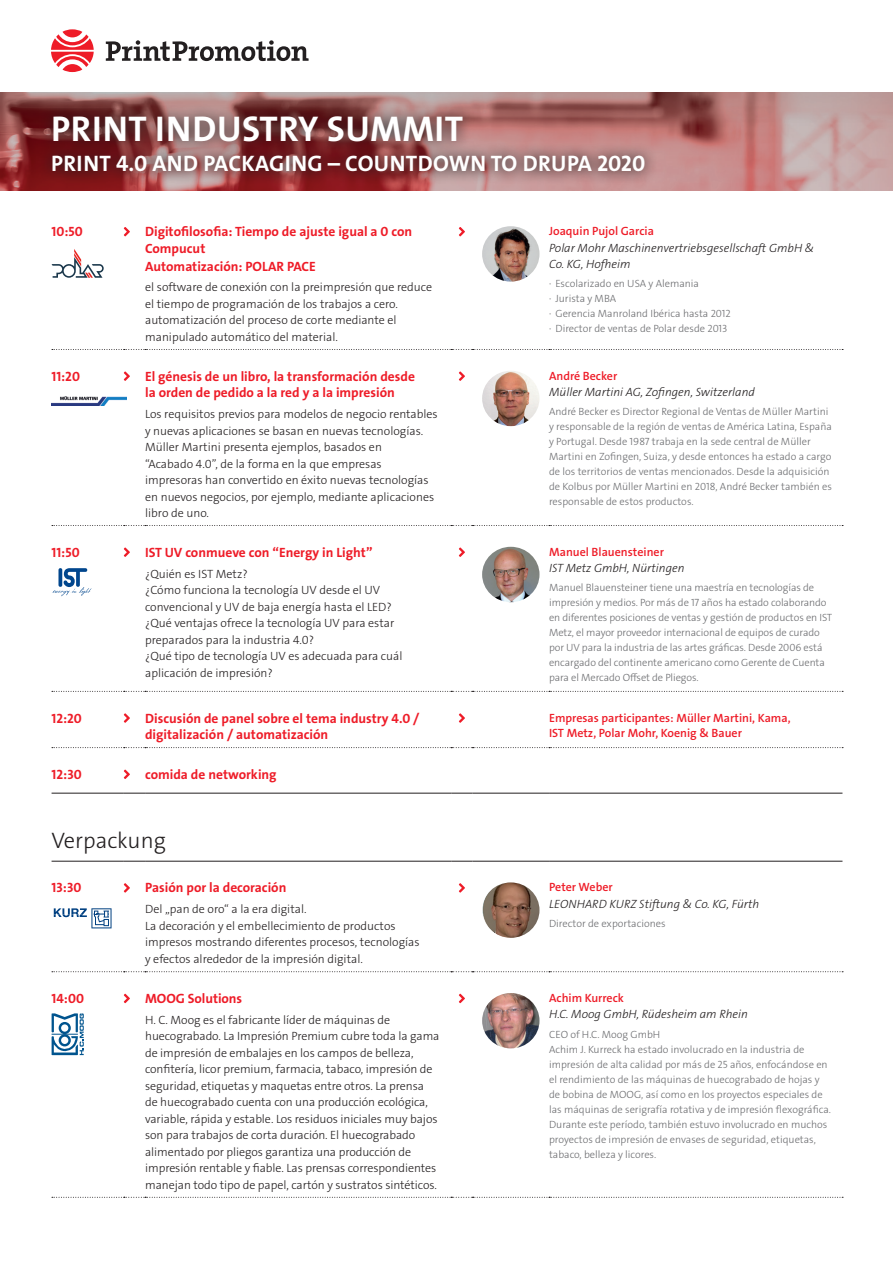
<style>
.page{position:relative;width:893px;height:1263px;background:#fff}
.page>*{position:absolute;margin:0;border:0;box-sizing:border-box;transform-origin:0 0}
.t1{font:36px "The Sans LP7 Bld";letter-spacing:.015em;color:#fff}
.t2{font:22.5px "The Sans LP7 Bld";letter-spacing:.015em;color:#fff}
.t3{font:22.5px "The Sans LP3 Lig";color:#231f20}
.t4{font:13.5px/16.5px "The Sans LP7 Bld";color:#ee1c28}
.t5{font:12px/16.5px "The Sans LP3 Lig";color:#231f20}
.t6{font:12px/16.5px "The Sans LP3 Lig IT";color:#231f20}
.t7{font:12px/15px "The Sans LP6 Se Bld";color:#ee1c28}
.t8{font:10.5px/15px "The Sans LP3 Lig";color:#6c6d70}
</style>
<div class="page">
<svg style="left:51px;top:29px;width:43px;height:43px"></svg>
<svg style="left:106px;top:40px;width:203px;height:21px"></svg>
<img style="left:0;top:93px;width:893px;height:97px">
<div style="left:39px;top:103px;width:619px;height:82px;background:#231f20;opacity:.75"></div>
<svg style="left:52px;top:349px;width:791px;height:1px"></svg>
<svg style="left:52px;top:525px;width:791px;height:1px"></svg>
<svg style="left:52px;top:691px;width:791px;height:1px"></svg>
<svg style="left:52px;top:971px;width:791px;height:1px"></svg>
<svg style="left:52px;top:1197px;width:791px;height:1px"></svg>
<hr style="left:52px;top:861px;width:72px;height:1px;background:#231f20">
<svg style="left:124px;top:861px;width:21px;height:1px"></svg>
<hr style="left:145px;top:861px;width:306px;height:1px;background:#231f20">
<svg style="left:451px;top:861px;width:22px;height:1px"></svg>
<hr style="left:473px;top:861px;width:76px;height:1px;background:#231f20">
<hr style="left:549px;top:861px;width:293px;height:1px;background:#231f20">
<hr style="left:52px;top:793px;width:72px;height:1px;background:#231f20">
<svg style="left:124px;top:793px;width:21px;height:1px"></svg>
<hr style="left:145px;top:793px;width:306px;height:1px;background:#231f20">
<svg style="left:451px;top:793px;width:22px;height:1px"></svg>
<hr style="left:473px;top:793px;width:76px;height:1px;background:#231f20">
<hr style="left:549px;top:793px;width:293px;height:1px;background:#231f20">
<svg style="left:52px;top:747px;width:791px;height:1px"></svg>
<svg style="left:52px;top:249px;width:52px;height:29px"></svg>
<svg style="left:124px;top:227px;width:6px;height:9px"></svg>
<svg style="left:459px;top:227px;width:6px;height:9px"></svg>
<img style="left:482px;top:226px;width:57px;height:56px">
<img style="left:52px;top:396px;width:74px;height:9px">
<svg style="left:124px;top:371px;width:6px;height:10px"></svg>
<svg style="left:459px;top:371px;width:6px;height:10px"></svg>
<img style="left:482px;top:371px;width:57px;height:55px">
<svg style="left:52px;top:568px;width:40px;height:28px"></svg>
<svg style="left:124px;top:547px;width:6px;height:10px"></svg>
<svg style="left:459px;top:547px;width:6px;height:10px"></svg>
<img style="left:482px;top:547px;width:57px;height:55px">
<svg style="left:124px;top:713px;width:6px;height:10px"></svg>
<svg style="left:459px;top:713px;width:6px;height:10px"></svg>
<svg style="left:124px;top:770px;width:6px;height:9px"></svg>
<svg style="left:54px;top:908px;width:58px;height:20px"></svg>
<svg style="left:124px;top:883px;width:6px;height:9px"></svg>
<svg style="left:459px;top:883px;width:6px;height:9px"></svg>
<img style="left:482px;top:882px;width:57px;height:56px">
<svg style="left:52px;top:1013px;width:32px;height:42px"></svg>
<svg style="left:124px;top:994px;width:6px;height:9px"></svg>
<svg style="left:459px;top:994px;width:6px;height:9px"></svg>
<img style="left:482px;top:993px;width:57px;height:55px">
<h1 class="t1" style="left:51px;top:106px;width:413px">PRINT INDUSTRY SUMMIT</h1>
<h2 class="t2" style="left:51px;top:149px;width:596px">PRINT 4.0 AND PACKAGING – COUNTDOWN TO DRUPA 2020</h2>
<p class="t4" style="left:52px;top:223px;width:33px">10:50</p>
<p class="t4" style="left:145px;top:223px;width:269px">Digitofilosofia: Tiempo de ajuste igual a 0 con<br>Compucut</p>
<p class="t4" style="left:145px;top:258px;width:172px">Automatización: POLAR PACE</p>
<p class="t5" style="left:145px;top:279px;width:288px">el software de conexión con la preimpresión que reduce el tiempo de programación de los trabajos a cero. automatización del proceso de corte mediante el manipulado automático del material.</p>
<p class="t4" style="left:52px;top:368px;width:30px">11:20</p>
<p class="t4" style="left:145px;top:368px;width:271px">El génesis de un libro, la transformación desde la orden de pedido a la red y a la impresión</p>
<p class="t5" style="left:145px;top:406px;width:294px">Los requisitos previos para modelos de negocio rentables y nuevas aplicaciones se basan en nuevas tecnologías.<br>Müller Martini presenta ejemplos, basados en<br>“Acabado 4.0”, de la forma en la que empresas impresoras han convertido en éxito nuevas tecnologías en nuevos negocios, por ejemplo, mediante aplicaciones libro de uno.</p>
<p class="t4" style="left:52px;top:544px;width:30px">11:50</p>
<p class="t4" style="left:145px;top:544px;width:229px">IST UV conmueve con “Energy in Light”</p>
<p class="t5" style="left:145px;top:565px;width:259px">¿Quién es IST Metz?<br>¿Cómo funciona la tecnología UV desde el UV convencional y UV de baja energía hasta el LED? ¿Qué ventajas ofrece la tecnología UV para estar preparados para la industria 4.0?<br>¿Qué tipo de tecnología UV es adecuada para cuál aplicación de impresión?</p>
<p class="t7" style="left:549px;top:224px;width:106px">Joaquin Pujol Garcia</p>
<p class="t6" style="left:549px;top:240px;width:267px">Polar Mohr Maschinenvertriebsgesellschaft GmbH &amp;<br>Co. KG, Hofheim</p>
<p class="t8" style="left:549px;top:276px;width:183px">· Escolarizado en USA y Alemania<br>· Jurista y MBA<br>· Gerencia Manroland Ibérica hasta 2012 · Director de ventas de Polar desde 2013</p>
<p class="t7" style="left:549px;top:368px;width:70px">André Becker</p>
<p class="t6" style="left:549px;top:384px;width:207px">Müller Martini AG, Zofingen, Switzerland</p>
<p class="t8" style="left:549px;top:404px;width:284px">André Becker es Director Regional de Ventas de Müller Martini y responsable de la región de ventas de América Latina, España y Portugal. Desde 1987 trabaja en la sede central de Müller Martini en Zofingen, Suiza, y desde entonces ha estado a cargo de los territorios de ventas mencionados. Desde la adquisición de Kolbus por Müller Martini en 2018, André Becker también es responsable de estos productos.</p>
<p class="t7" style="left:549px;top:544px;width:116px">Manuel Blauensteiner</p>
<p class="t6" style="left:549px;top:560px;width:137px">IST Metz GmbH, Nürtingen</p>
<p class="t8" style="left:549px;top:580px;width:285px">Manuel Blauensteiner tiene una maestría en tecnologías de impresión y medios. Por más de 17 años ha estado colaborando en diferentes posiciones de ventas y gestión de productos en IST Metz, el mayor proveedor internacional de equipos de curado por UV para la industria de las artes gráficas. Desde 2006 está encargado del continente americano como Gerente de Cuenta para el Mercado Offset de Pliegos.</p>
<p class="t4" style="left:52px;top:710px;width:32px">12:20</p>
<p class="t4" style="left:145px;top:710px;width:276px">Discusión de panel sobre el tema industry 4.0 / digitalización / automatización</p>
<p class="t7" style="left:549px;top:710px;width:243px">Empresas participantes: Müller Martini, Kama,<br>IST Metz, Polar Mohr, Koenig &amp; Bauer</p>
<p class="t4" style="left:52px;top:766px;width:32px">12:30</p>
<p class="t4" style="left:145px;top:766px;width:133px">comida de networking</p>
<h2 class="t3" style="left:52px;top:826px;width:116px">Verpackung</h2>
<p class="t4" style="left:52px;top:880px;width:31px">13:30</p>
<p class="t4" style="left:145px;top:880px;width:143px">Pasión por la decoración</p>
<p class="t5" style="left:145px;top:901px;width:276px">Del „pan de oro“ a la era digital.<br>La decoración y el embellecimiento de productos impresos mostrando diferentes procesos, tecnologías y efectos alrededor de la impresión digital.</p>
<p class="t4" style="left:52px;top:990px;width:34px">14:00</p>
<p class="t4" style="left:145px;top:990px;width:99px">MOOG Solutions</p>
<p class="t5" style="left:145px;top:1011px;width:296px">H. C. Moog es el fabricante líder de máquinas de huecograbado. La Impresión Premium cubre toda la gama de impresión de embalajes en los campos de belleza, confitería, licor premium, farmacia, tabaco, impresión de seguridad, etiquetas y maquetas entre otros. La prensa de huecograbado cuenta con una producción ecológica, variable, rápida y estable. Los residuos iniciales muy bajos son para trabajos de corta duración. El huecograbado alimentado por pliegos garantiza una producción de impresión rentable y fiable. Las prensas correspondientes manejan todo tipo de papel, cartón y sustratos sintéticos.</p>
<p class="t7" style="left:549px;top:880px;width:65px">Peter Weber</p>
<p class="t6" style="left:549px;top:896px;width:212px">LEONHARD KURZ Stiftung &amp; Co. KG, Fürth</p>
<p class="t8" style="left:549px;top:916px;width:118px">Director de exportaciones</p>
<p class="t7" style="left:549px;top:990px;width:76px">Achim Kurreck</p>
<p class="t6" style="left:549px;top:1006px;width:200px">H.C. Moog GmbH, Rüdesheim am Rhein</p>
<p class="t8" style="left:549px;top:1027px;width:283px">CEO of H.C. Moog GmbH<br>Achim J. Kurreck ha estado involucrado en la industria de impresión de alta calidad por más de 25 años, enfocándose en el rendimiento de las máquinas de huecograbado de hojas y de bobina de MOOG, así como en los proyectos especiales de las máquinas de serigrafía rotativa y de impresión flexográfica.<br>Durante este período, también estuvo involucrado en muchos proyectos de impresión de envases de seguridad, etiquetas, tabaco, belleza y licores.</p>
</div>
